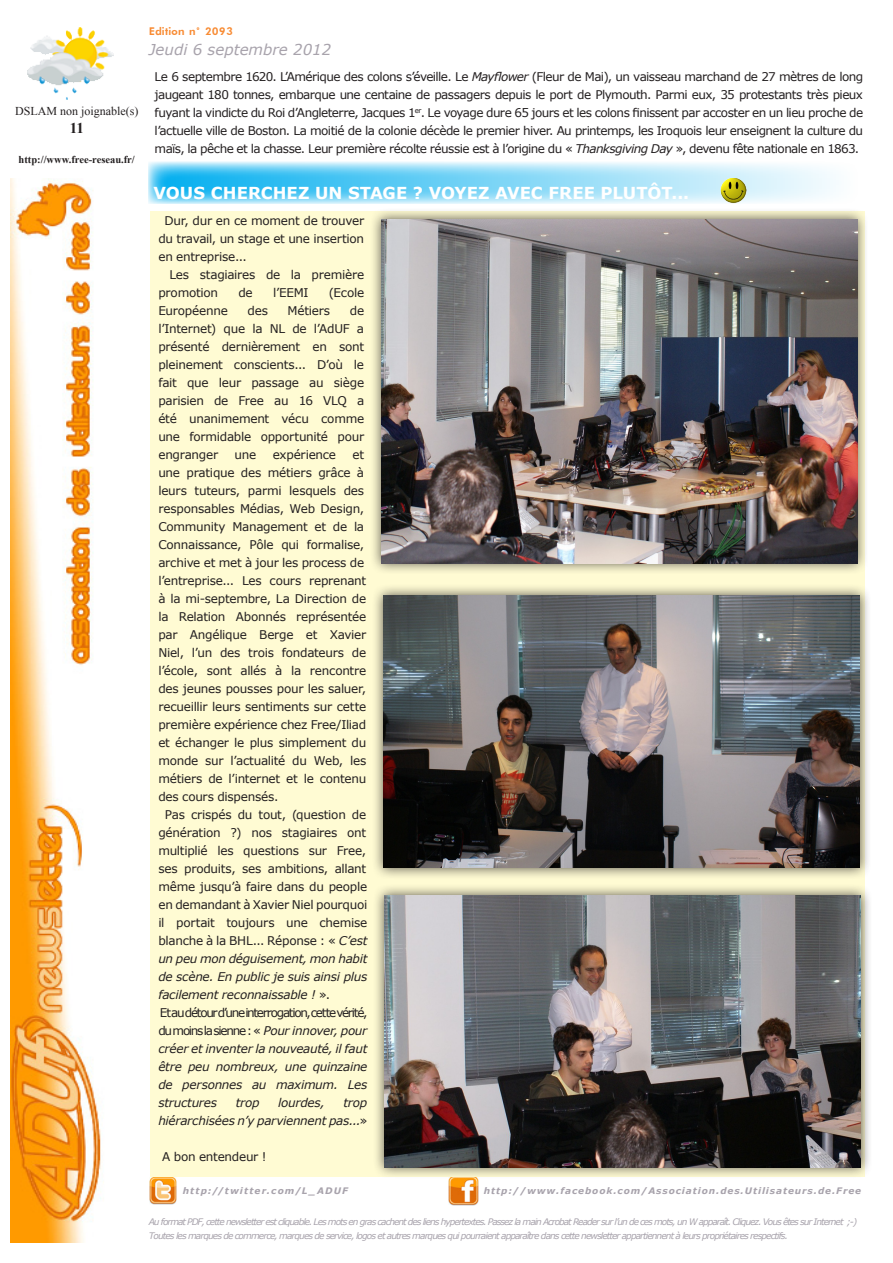
<style>
.page{position:relative;width:893px;height:1263px;background:#fff}
.page>*{position:absolute;margin:0;border:0;box-sizing:border-box;transform-origin:0 0}
.t1{font:700 16.5px "Verdana";color:#fff}
.t2{font:italic 15px "Verdana";color:#a8a3ac}
.t3{font:700 15px "Times New Roman";color:#231f20}
.t4{font:12px/18px "Verdana";letter-spacing:-.025em;color:#231f20;text-align:justify}
.t5{font:italic 12px/18px "Verdana";letter-spacing:-.025em;color:#231f20;text-align:justify}
.t6{font:12px "Times New Roman";color:#231f20}
.t7{font:700 12px "Futura Book";color:#f88b33}
.t8{font:700 10.5px "Times New Roman";color:#231f20}
.t9{font:italic 9px "Verdana";letter-spacing:-.1em;color:#a8a3ac}
.t10{font:italic 700 9px "Verdana";letter-spacing:.1em;color:#a8a3ac}
.t11{font:italic 700 9px "Verdana";letter-spacing:.125em;color:#a8a3ac}
.s1{font-style:italic}
.s2{font-style:normal}
</style>
<div class="page">
<img style="left:11px;top:178px;width:90px;height:1065px">
<svg style="left:148px;top:162px;width:688px;height:42px;background:#b3e6f9"></svg>
<svg style="left:151px;top:179px;width:538px;height:23px;background:#78d3f6"></svg>
<img style="left:149px;top:1177px;width:28px;height:28px">
<img style="left:449px;top:1179px;width:29px;height:27px">
<div style="left:150px;top:211px;width:714px;height:966px;background:#fffbd3"></div>
<img style="left:721px;top:178px;width:25px;height:25px">
<div style="left:370px;top:207px;width:499px;height:368px;background:#231f20;opacity:.75"></div>
<img style="left:381px;top:219px;width:476px;height:344px">
<div style="left:372px;top:584px;width:499px;height:295px;background:#231f20;opacity:.75"></div>
<img style="left:383px;top:595px;width:477px;height:273px">
<div style="left:373px;top:884px;width:499px;height:295px;background:#231f20;opacity:.75"></div>
<img style="left:384px;top:895px;width:477px;height:272px">
<img style="left:27px;top:27px;width:87px;height:72px">
<p class="t6" style="left:15px;top:103px;width:125px">DSLAM non joignable(s)</p>
<p class="t3" style="left:70px;top:117px;width:16px">11</p>
<p class="t8" style="left:19px;top:153px;width:118px">http://www.free-reseau.fr/</p>
<p class="t7" style="left:149px;top:25px;width:86px">Edition n° 2093</p>
<p class="t2" style="left:149px;top:39px;width:184px">Jeudi 6 septembre 2012</p>
<p class="t4" style="left:155px;top:68px;width:710px">Le 6 septembre 1620. L’Amérique des colons s’éveille. Le <span class="s1">Mayflower</span> (Fleur de Mai), un vaisseau marchand de 27 mètres de long jaugeant 180 tonnes, embarque une centaine de passagers depuis le port de Plymouth. Parmi eux, 35 protestants très pieux fuyant la vindicte du Roi d’Angleterre, Jacques 1<sup>er</sup>. Le voyage dure 65 jours et les colons finissent par accoster en un lieu proche de l’actuelle ville de Boston. La moitié de la colonie décède le premier hiver. Au printemps, les Iroquois leur enseignent la culture du maïs, la pêche et la chasse. Leur première récolte réussie est à l’origine du « <span class="s1">Thanksgiving Day</span> », devenu fête nationale en 1863.</p>
<h1 class="t1" style="left:154px;top:181px;width:537px">VOUS CHERCHEZ UN STAGE ? VOYEZ AVEC FREE PLUTÔT...</h1>
<p class="t4" style="left:158px;top:211px;width:207px;text-indent:6px">Dur, dur en ce moment de trouver du travail, un stage et une insertion en entreprise...</p>
<p class="t4" style="left:158px;top:265px;width:207px;text-indent:11px">Les stagiaires de la première promotion</p>
<p class="t4" style="left:238px;top:283px;width:16px">de</p>
<p class="t4" style="left:273px;top:283px;width:37px">l’EEMI</p>
<p class="t4" style="left:329px;top:283px;width:37px">(Ecole</p>
<p class="t4" style="left:158px;top:301px;width:71px">Européenne</p>
<p class="t4" style="left:247px;top:301px;width:22px">des</p>
<p class="t4" style="left:288px;top:301px;width:44px">Métiers</p>
<p class="t4" style="left:158px;top:301px;width:207px;text-indent:191px">de l’Internet) que la NL de l’AdUF a présenté dernièrement en sont pleinement conscients... D’où le fait que leur passage au siège parisien de Free au 16 VLQ a été unanimement vécu comme une formidable opportunité pour engranger</p>
<p class="t4" style="left:235px;top:445px;width:23px">une</p>
<p class="t4" style="left:273px;top:445px;width:65px">expérience</p>
<p class="t4" style="left:158px;top:445px;width:209px;text-align:left;text-indent:194px">et une pratique des métiers grâce à leurs tuteurs, parmi lesquels des responsables Médias, Web Design,<br>Community Management et de la<br>Connaissance, Pôle qui formalise, archive et met à jour les process de l’entreprise... Les cours reprenant à la mi-septembre, La Direction de la Relation Abonnés représentée par Angélique Berge et Xavier<br>Niel, l’un des trois fondateurs de l’école, sont allés à la rencontre des jeunes pousses pour les saluer, recueillir leurs sentiments sur cette première expérience chez Free/Iliad et échanger le plus simplement du monde sur l’actualité du Web, les métiers de l’internet et le contenu des cours dispensés.</p>
<p class="t4" style="left:158px;top:805px;width:211px;text-indent:6px">Pas crispés du tout, (question de génération ?) nos stagiaires ont multiplié les questions sur Free, ses produits, ses ambitions, allant même jusqu’à faire dans du people en demandant à Xavier Niel pourquoi il portait toujours une chemise blanche à la BHL... Réponse : « <span class="s1">C’est un peu mon déguisement, mon habit de scène. En public je suis ainsi plus facilement reconnaissable !</span> ».</p>
<p class="t5" style="left:158px;top:1003px;width:211px"><span class="s2">Et au détour d’une interrogation, cette vérité, du moins la sienne : «</span> Pour innover, pour créer et inventer la nouveauté, il faut être peu nombreux, une quinzaine de personnes au maximum. Les structures</p>
<p class="t5" style="left:236px;top:1093px;width:25px">trop</p>
<p class="t5" style="left:278px;top:1093px;width:48px">lourdes,</p>
<p class="t5" style="left:158px;top:1093px;width:210px;text-align:right">trop<br>hiérarchisées n’y parviennent pas...<span class="s2">»</span></p>
<p class="t4" style="left:162px;top:1147px;width:106px">A bon entendeur !</p>
<p class="t11" style="left:183px;top:1184px;width:167px">http://twitter.com/L_ADUF</p>
<p class="t10" style="left:484px;top:1184px;width:379px">http://www.facebook.com/Association.des.Utilisateurs.de.Free</p>
<p class="t9" style="left:149px;top:1216px;width:710px">Au format PDF, cette newsletter est cliquable. Les mots en gras cachent des liens hypertextes. Passez la main Acrobat Reader sur l’un de ces mots, un W apparaît. Cliquez. Vous êtes sur Internet ;-)</p>
<p class="t9" style="left:149px;top:1229px;width:641px">Toutes les marques de commerce, marques de service, logos et autres marques qui pourraient apparaître dans cette newsletter appartiennent à leurs propriétaires respectifs.</p>
</div>
